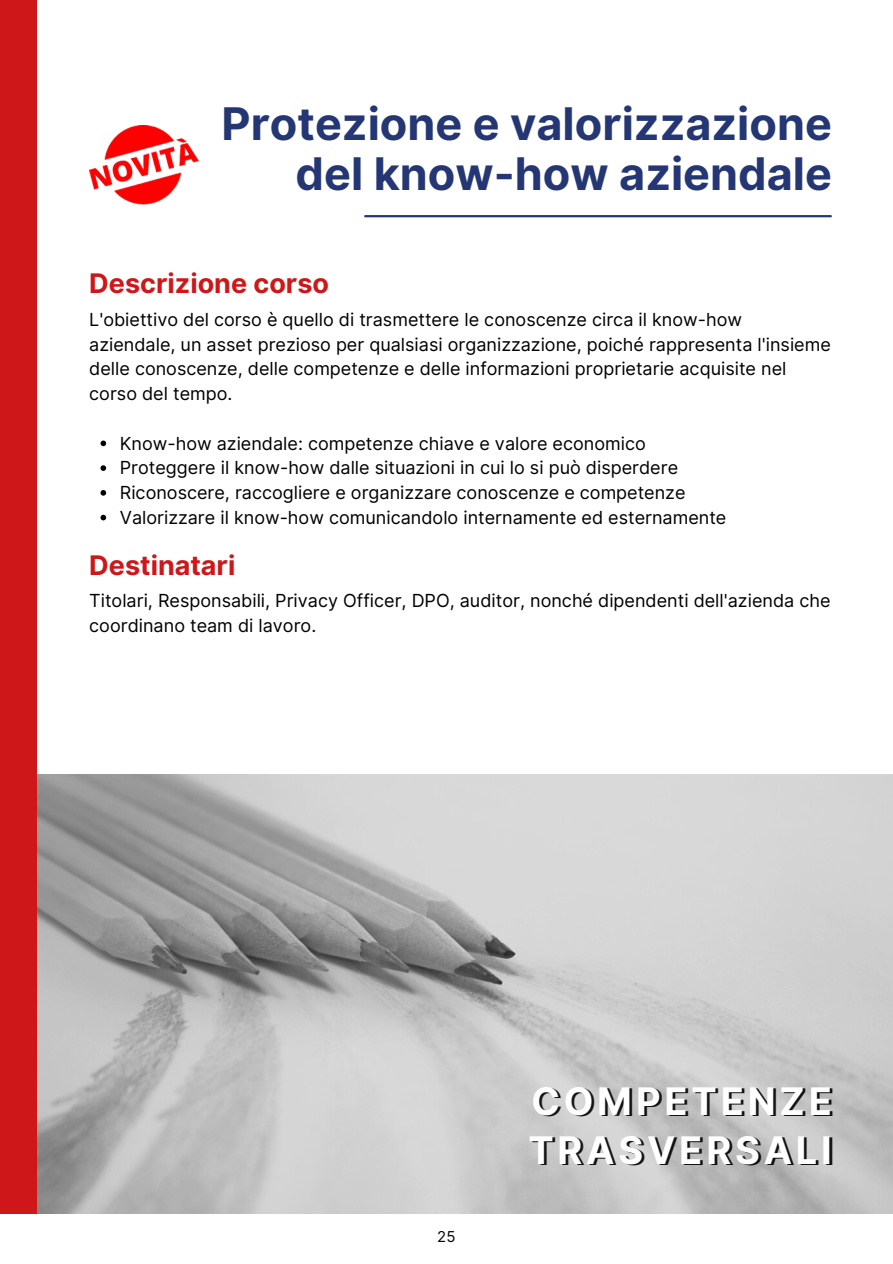
<style>
.page{position:relative;width:893px;height:1264px;background:#fff}
.page>*{position:absolute;margin:0;border:0;box-sizing:border-box;transform-origin:0 0}
.t1{font:700 45px/49.5px "Inter";color:#243774;text-align:right}
.t2{font:700 37.95px/48.3px "Inter";letter-spacing:.1em;color:rgb(0 0 0/.9)}
.t3{font:700 27px "Inter";color:#cd1719}
.t4{font:18px/24.8px "Inter";color:#000}
.t5{font:15px "Inter";color:#000}
</style>
<div class="page">
<img style="left:37px;top:774px;width:855px;height:440px">
<div style="left:0;top:0;width:37px;height:1262px;background:#cd1719"></div>
<hr style="left:365px;top:215px;width:465px;height:2px;background:#243774">
<svg style="left:100px;top:440px;width:6px;height:6px"></svg>
<svg style="left:100px;top:465px;width:6px;height:6px"></svg>
<svg style="left:100px;top:490px;width:6px;height:5px"></svg>
<svg style="left:100px;top:515px;width:6px;height:5px"></svg>
<div style="left:0;top:1214px;width:892px;height:48px;background:#fff"></div>
<img style="left:89px;top:125px;width:109px;height:79px">
<p class="t1" style="left:221px;top:99px;width:611px">Protezione e valorizzazione del know-how aziendale</p>
<p class="t3" style="left:89px;top:267px;width:241px">Descrizione corso</p>
<p class="t4" style="left:89px;top:307px;width:743px">L'obiettivo del corso è quello di trasmettere le conoscenze circa il know-how aziendale, un asset prezioso per qualsiasi organizzazione, poiché rappresenta l'insieme delle conoscenze, delle competenze e delle informazioni proprietarie acquisite nel corso del tempo.</p>
<p class="t4" style="left:120px;top:430px;width:527px">Know-how aziendale: competenze chiave e valore economico</p>
<p class="t4" style="left:120px;top:455px;width:559px">Proteggere il know-how dalle situazioni in cui lo si può disperdere</p>
<p class="t4" style="left:120px;top:480px;width:567px">Riconoscere, raccogliere e organizzare conoscenze e competenze</p>
<p class="t4" style="left:120px;top:505px;width:608px">Valorizzare il know-how comunicandolo internamente ed esternamente</p>
<p class="t3" style="left:89px;top:549px;width:148px">Destinatari</p>
<p class="t4" style="left:89px;top:588px;width:742px">Titolari, Responsabili, Privacy Officer, DPO, auditor, nonché dipendenti dell'azienda che coordinano team di lavoro.</p>
<p class="t5" style="left:437px;top:1227px;width:20px">25</p>
<p class="t2" style="left:531px;top:1078px;width:305px">COMPETENZE<br>TRASVERSALI</p>
</div>
